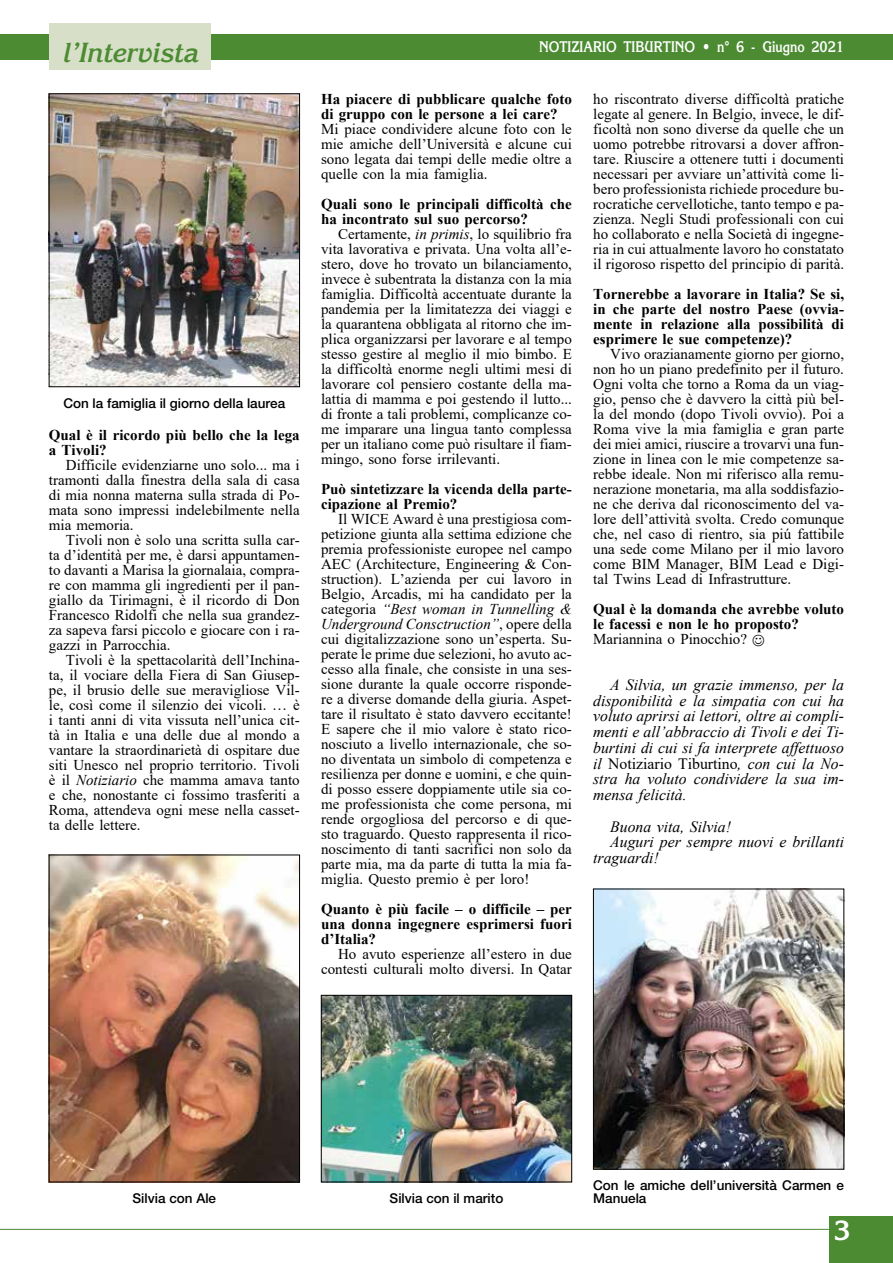
<style>
.page{position:relative;width:893px;height:1263px;background:#fff}
.page>*{position:absolute;margin:0;border:0;box-sizing:border-box;transform-origin:0 0}
.t1{font:italic 700 27px "Korinna Std";letter-spacing:-.015em;color:#4c8b32}
.t2{font:700 27px "Korinna Std";color:#fff}
.t3{font:italic 15.75px/15.8px "Times New Roman";color:#000;text-align:justify}
.t4{font:15px/15px "Times New Roman";color:#000;text-align:justify}
.t5{font:700 15px/15px "Times New Roman";color:#000}
.t6{font:700 15px "Korinna Std";color:#fff;scale:.85 1}
.t7{font:500 13.5px/13.5px "Helvetica Neue LT Std";color:#000}
.s1{font-style:italic}
.s2{font-style:normal}
</style>
<div class="page">
<hr style="left:0;top:1229px;width:842px;height:1px;background:#4c8b32">
<div style="left:829px;top:1216px;width:64px;height:47px;background:#4c8b32"></div>
<div style="left:0;top:34px;width:893px;height:26px;background:#4c8b32"></div>
<div style="left:49px;top:23px;width:161px;height:47px;background:#d7dfc8"></div>
<img style="left:323px;top:997px;width:247px;height:183px">
<div style="left:321px;top:995px;width:251px;height:187px;border:1px solid #000"></div>
<img style="left:51px;top:857px;width:247px;height:323px">
<div style="left:49px;top:855px;width:251px;height:327px;border:1px solid #000"></div>
<img style="left:51px;top:96px;width:247px;height:289px">
<div style="left:49px;top:94px;width:251px;height:293px;border:1px solid #000"></div>
<img style="left:595px;top:891px;width:247px;height:276px">
<div style="left:593px;top:889px;width:251px;height:280px;border:1px solid #000"></div>
<h1 class="t1" style="left:62px;top:36px;width:138px">l’Intervista</h1>
<p class="t7" style="left:63px;top:397px;width:223px">Con la famiglia il giorno della laurea</p>
<p class="t5" style="left:49px;top:427px;width:252px">Qual è il ricordo più bello che la lega a Tivoli?</p>
<p class="t4" style="left:49px;top:457px;width:252px;text-indent:17px">Difficile evidenziarne uno solo... ma i tramonti dalla finestra della sala di casa di mia nonna materna sulla strada di Po&shy;mata sono impressi indelebilmente nella mia memoria.</p>
<p class="t4" style="left:49px;top:532px;width:252px;text-indent:17px">Tivoli non è solo una scritta sulla car&shy;ta d’identità per me, è darsi appuntamen&shy;to davanti a Marisa la giornalaia, compra&shy;re con mamma gli ingredienti per il pan&shy;giallo da Tirimagni, è il ricordo di Don Francesco Ridolfi che nella sua grandez&shy;za sapeva farsi piccolo e giocare con i ra&shy;gazzi in Parrocchia.</p>
<p class="t4" style="left:49px;top:652px;width:252px;text-indent:17px">Tivoli è la spettacolarità dell’Inchina&shy;ta, il vociare della Fiera di San Giusep&shy;pe, il brusio delle sue meravigliose Vil&shy;le, così come il silenzio dei vicoli. … è i tanti anni di vita vissuta nell’unica cit&shy;tà in Italia e una delle due al mondo a vantare la straordinarietà di ospitare due siti Unesco nel proprio territorio. Tivoli è il <span class="s1">Notiziario</span> che mamma amava tanto e che, nonostante ci fossimo trasferiti a Roma, attendeva ogni mese nella casset&shy;ta delle lettere.</p>
<p class="t6" style="left:539px;top:37px;width:360px">NOTIZIARIO TIBURTINO • n° 6 - Giugno 2021</p>
<p class="t5" style="left:321px;top:91px;width:252px">Ha piacere di pubblicare qualche foto di gruppo con le persone a lei care?</p>
<p class="t4" style="left:321px;top:121px;width:252px">Mi piace condividere alcune foto con le mie amiche dell’Università e alcune cui sono legata dai tempi delle medie oltre a quelle con la mia famiglia.</p>
<p class="t5" style="left:321px;top:196px;width:252px">Quali sono le principali difficoltà che ha incontrato sul suo percorso?</p>
<p class="t4" style="left:321px;top:226px;width:252px;text-indent:17px">Certamente, <span class="s1">in primis</span>, lo squilibrio fra vita lavorativa e privata. Una volta all’e&shy;stero, dove ho trovato un bilanciamento, invece è subentrata la distanza con la mia famiglia. Difficoltà accentuate durante la pandemia per la limitatezza dei viaggi e la quarantena obbligata al ritorno che im&shy;plica organizzarsi per lavorare e al tempo stesso gestire al meglio il mio bimbo. E la difficoltà enorme negli ultimi mesi di lavorare col pensiero costante della ma&shy;lattia di mamma e poi gestendo il lutto... di fronte a tali problemi, complicanze co&shy;me imparare una lingua tanto complessa per un italiano come può risultare il fiam&shy;mingo, sono forse irrilevanti.</p>
<p class="t5" style="left:321px;top:481px;width:252px">Può sintetizzare la vicenda della parte&shy;cipazione al Premio?</p>
<p class="t4" style="left:321px;top:511px;width:252px;text-indent:17px">Il WICE Award è una prestigiosa com&shy;petizione giunta alla settima edizione che premia professioniste europee nel campo AEC (Architecture, Engineering &amp; Con&shy;struction). L’azienda per cui lavoro in Belgio, Arcadis, mi ha candidato per la categoria <span class="s1">“Best woman in Tunnelling &amp; Underground Consctruction”</span>, opere della cui digitalizzazione sono un’esperta. Su&shy;perate le prime due selezioni, ho avuto ac&shy;cesso alla finale, che consiste in una ses&shy;sione durante la quale occorre risponde&shy;re a diverse domande della giuria. Aspet&shy;tare il risultato è stato davvero eccitante!<br>E sapere che il mio valore è stato rico&shy;nosciuto a livello internazionale, che so&shy;no diventata un simbolo di competenza e resilienza per donne e uomini, e che quin&shy;di posso essere doppiamente utile sia co&shy;me professionista che come persona, mi rende orgogliosa del percorso e di que&shy;sto traguardo. Questo rappresenta il rico&shy;noscimento di tanti sacrifici non solo da parte mia, ma da parte di tutta la mia fa&shy;miglia. Questo premio è per loro!</p>
<p class="t5" style="left:321px;top:901px;width:252px;text-align:justify">Quanto è più facile ‒ o difficile ‒ per una donna ingegnere esprimersi fuori d’Italia?</p>
<p class="t4" style="left:321px;top:946px;width:252px;text-align:right">Ho avuto esperienze all’estero in due contesti culturali molto diversi. In Qatar</p>
<p class="t4" style="left:593px;top:91px;width:252px">ho riscontrato diverse difficoltà pratiche legate al genere. In Belgio, invece, le dif&shy;ficoltà non sono diverse da quelle che un uomo potrebbe ritrovarsi a dover affron&shy;tare. Riuscire a ottenere tutti i documenti necessari per avviare un’attività come li&shy;bero professionista richiede procedure bu&shy;rocratiche cervellotiche, tanto tempo e pa&shy;zienza. Negli Studi professionali con cui ho collaborato e nella Società di ingegne&shy;ria in cui attualmente lavoro ho constatato il rigoroso rispetto del principio di parità.</p>
<p class="t5" style="left:593px;top:286px;width:252px;text-align:justify">Tornerebbe a lavorare in Italia? Se si, in che parte del nostro Paese (ovvia&shy;mente in relazione alla possibilità di esprimere le sue competenze)?</p>
<p class="t4" style="left:593px;top:346px;width:252px;text-indent:17px">Vivo orazianamente giorno per giorno, non ho un piano predefinito per il futuro.<br>Ogni volta che torno a Roma da un viag&shy;gio, penso che è davvero la città più bel&shy;la del mondo (dopo Tivoli ovvio). Poi a Roma vive la mia famiglia e gran parte dei miei amici, riuscire a trovarvi una fun&shy;zione in linea con le mie competenze sa&shy;rebbe ideale. Non mi riferisco alla remu&shy;nerazione monetaria, ma alla soddisfazio&shy;ne che deriva dal riconoscimento del va&shy;lore dell’attività svolta. Credo comunque che, nel caso di rientro, sia piú fattibile una sede come Milano per il mio lavoro come BIM Manager, BIM Lead e Digi&shy;tal Twins Lead di Infrastrutture.</p>
<p class="t5" style="left:593px;top:601px;width:252px">Qual è la domanda che avrebbe voluto le facessi e non le ho proposto?</p>
<p class="t4" style="left:593px;top:631px;width:155px">Mariannina o Pinocchio?</p>
<p class="t3" style="left:593px;top:676px;width:252px;text-indent:17px">A Silvia, un grazie immenso, per la disponibilità e la simpatia con cui ha voluto aprirsi ai lettori, oltre ai compli&shy;menti e all’abbraccio di Tivoli e dei Ti&shy;burtini di cui si fa interprete affettuoso il <span class="s2">Notiziario Tiburtino</span>, con cui la No&shy;stra ha voluto condividere la sua im&shy;mensa felicità.</p>
<p class="t3" style="left:610px;top:818px;width:122px">Buona vita, Silvia!</p>
<p class="t3" style="left:610px;top:834px;width:235px">Auguri per sempre nuovi e brillanti</p>
<p class="t3" style="left:593px;top:849px;width:67px">traguardi!</p>
<p class="t7" style="left:133px;top:1192px;width:85px">Silvia con Ale</p>
<p class="t7" style="left:390px;top:1192px;width:115px">Silvia con il marito</p>
<p class="t7" style="left:593px;top:1178px;width:252px">Con le amiche dell’università Carmen e<br>Manuela</p>
<h1 class="t2" style="left:833px;top:1213px;width:19px">3</h1>
</div>
